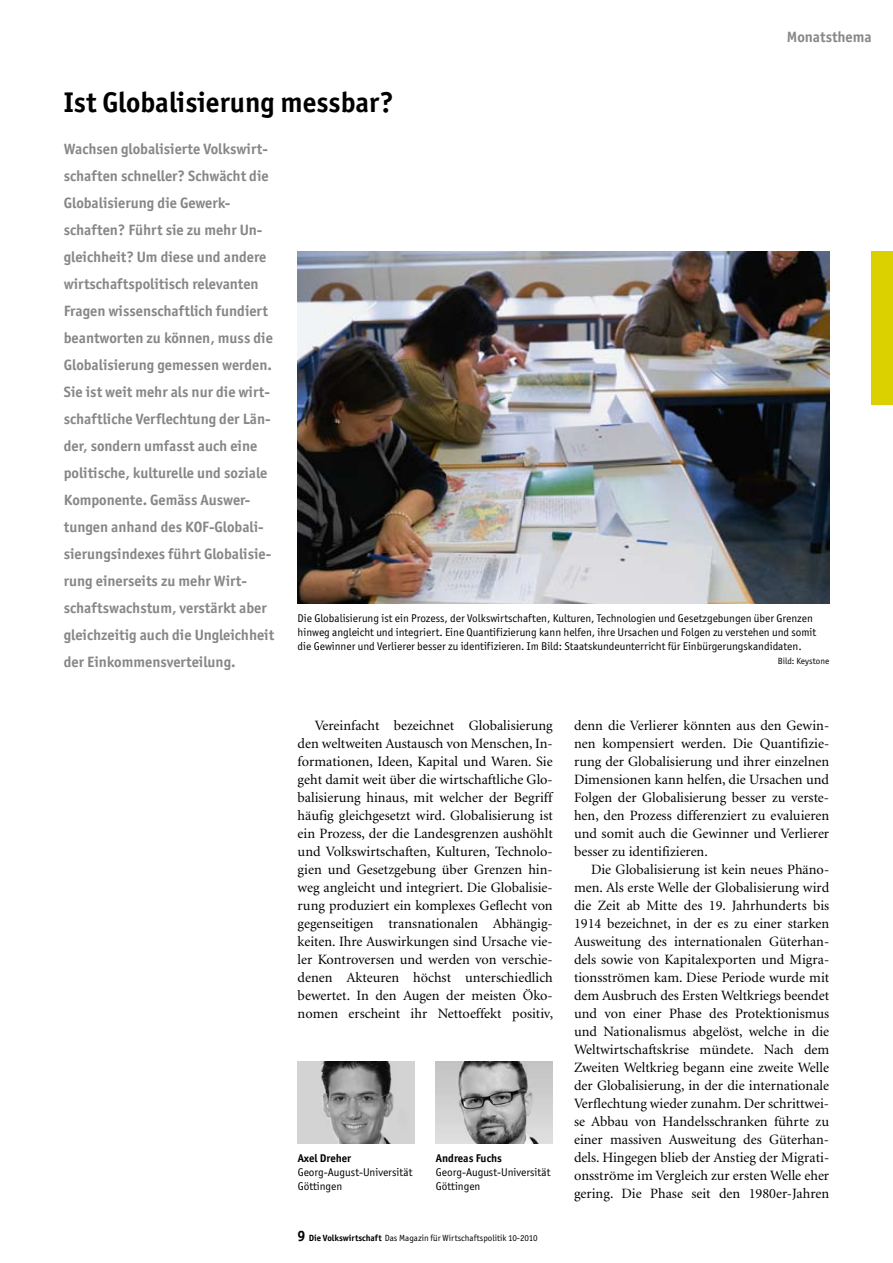
<style>
.page{position:relative;width:893px;height:1263px;background:#fff}
.page>*{position:absolute;margin:0;border:0;box-sizing:border-box;transform-origin:0 0}
.t1{font:700 28.5px "Officina San ITC";color:#000}
.t2{font:700 15px/27px "Officina San ITC";color:#868786}
.t3{font:14.25px/18px "Minion";color:#000;text-align:justify}
.t4{font:11.25px/14.2px "Officina San ITC";color:#000}
.t5{font:700 11.25px "Officina San ITC";color:#000}
.t6{font:9px "Officina San ITC";color:#000}
.s1{font-weight:700;font-size:15px}
.s2{font-weight:700}
</style>
<div class="page">
<div style="left:872px;top:252px;width:21px;height:153px;background:#dcd100"></div>
<img style="left:298px;top:1062px;width:117px;height:82px">
<img style="left:436px;top:1062px;width:117px;height:82px">
<img style="left:298px;top:251px;width:531px;height:352px">
<h1 class="t1" style="left:64px;top:84px;width:331px">Ist Globalisierung messbar?</h1>
<p class="t2" style="left:787px;top:23px;width:86px">Monatsthema</p>
<p class="t2" style="left:64px;top:136px;width:212px">Wachsen globalisierte Volkswirt&shy;schaften schneller? Schwächt die<br>Globalisierung die Gewerk&shy;schaften? Führt sie zu mehr Un&shy;gleichheit? Um diese und andere wirtschaftspolitisch relevanten<br>Fragen wissenschaftlich fundiert beantworten zu können, muss die<br>Globalisierung gemessen werden.<br>Sie ist weit mehr als nur die wirt&shy;schaftliche Verflechtung der Län&shy;der, sondern umfasst auch eine politische, kulturelle und soziale<br>Komponente. Gemäss Auswer&shy;tungen anhand des KOF-Globali&shy;sierungsindexes führt Globalisie&shy;rung einerseits zu mehr Wirt&shy;schaftswachstum, verstärkt aber gleichzeitig auch die Ungleichheit der Einkommensverteilung.</p>
<p class="t4" style="left:298px;top:611px;width:520px">Die Globalisierung ist ein Prozess, der Volkswirtschaften, Kulturen, Technologien und Gesetzgebungen über Grenzen hinweg angleicht und integriert. Eine Quantifizierung kann helfen, ihre Ursachen und Folgen zu verstehen und somit die Gewinner und Verlierer besser zu identifizieren. Im Bild: Staatskundeunterricht für Einbürgerungskandidaten.</p>
<p class="t6" style="left:778px;top:656px;width:53px">Bild: Keystone</p>
<p class="t3" style="left:298px;top:716px;width:257px;text-indent:17px">Vereinfacht bezeichnet Globalisierung den weltweiten Austausch von Menschen, In&shy;formationen, Ideen, Kapital und Waren. Sie geht damit weit über die wirtschaftliche Glo&shy;balisierung hinaus, mit welcher der Begriff häufig gleichgesetzt wird. Globalisierung ist ein Prozess, der die Landesgrenzen aushöhlt und Volkswirtschaften, Kulturen, Technolo&shy;gien und Gesetzgebung über Grenzen hin&shy;weg angleicht und integriert. Die Globalisie&shy;rung produziert ein komplexes Geflecht von gegenseitigen transnationalen Abhängig&shy;keiten. Ihre Auswirkungen sind Ursache vie&shy;ler Kontroversen und werden von verschie&shy;denen Akteuren höchst unterschiedlich bewertet. In den Augen der meisten Öko&shy;nomen erscheint ihr Nettoeffekt positiv,</p>
<p class="t3" style="left:574px;top:716px;width:257px">denn die Verlierer könnten aus den Gewin&shy;nen kompensiert werden. Die Quantifizie&shy;rung der Globalisierung und ihrer einzelnen Dimensionen kann helfen, die Ursachen und Folgen der Globalisierung besser zu verste&shy;hen, den Prozess differenziert zu evaluieren und somit auch die Gewinner und Verlierer besser zu identifizieren.</p>
<p class="t3" style="left:574px;top:860px;width:257px;text-indent:17px">Die Globalisierung ist kein neues Phäno&shy;men. Als erste Welle der Globalisierung wird die Zeit ab Mitte des 19. Jahrhunderts bis 1914 bezeichnet, in der es zu einer starken Ausweitung des internationalen Güterhan&shy;dels sowie von Kapitalexporten und Migra&shy;tionsströmen kam. Diese Periode wurde mit dem Ausbruch des Ersten Weltkriegs beendet und von einer Phase des Protektionismus und Nationalismus abgelöst, welche in die Weltwirtschaftskrise mündete. Nach dem Zweiten Weltkrieg begann eine zweite Welle der Globalisierung, in der die internationale Verflechtung wieder zunahm. Der schrittwei&shy;se Abbau von Handelsschranken führte zu einer massiven Ausweitung des Güterhan&shy;dels. Hingegen blieb der Anstieg der Migrati&shy;onsströme im Vergleich zur ersten Welle eher gering. Die Phase seit den 1980er-Jahren</p>
<p class="t5" style="left:298px;top:1151px;width:55px">Axel Dreher</p>
<p class="t4" style="left:298px;top:1165px;width:116px">Georg-August-Universität<br>Göttingen</p>
<p class="t5" style="left:436px;top:1151px;width:68px">Andreas Fuchs</p>
<p class="t4" style="left:436px;top:1165px;width:116px">Georg-August-Universität<br>Göttingen</p>
<p class="t6" style="left:298px;top:1232px;width:241px"><span class="s1">9</span> <span class="s2">Die Volkswirtschaft</span> Das Magazin für Wirtschaftspolitik 10-2010</p>
</div>
